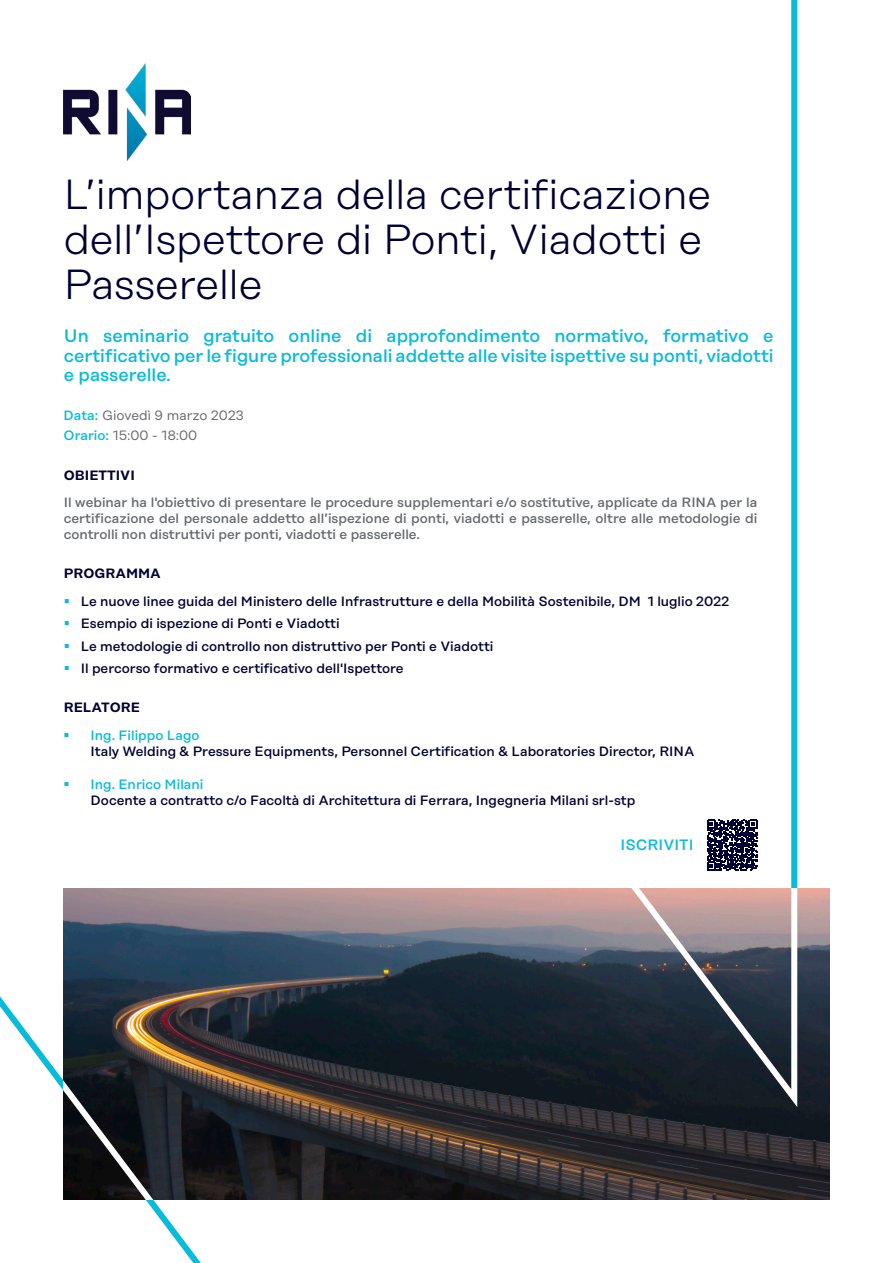
<style>
.page{position:relative;width:893px;height:1263px;background:#fff}
.page>*{position:absolute;margin:0;border:0;box-sizing:border-box;transform-origin:0 0}
.t1{font:300 42px/45px "Rational Display";color:#000032}
.Testo_Grigio{font:500 18px/19.5px "Rational Display";color:#07bbda;text-align:justify}
.t2{font:500 15px "Rational Display";color:#07bbda}
.Testo_Grigio-2{font:500 13.5px "Rational Display";color:#000032}
.Testo_Grigio-3{font:500 13.5px/16.2px "Rational Display";color:#66696d;text-align:justify}
.Testo_Grigio-4{font:13.5px "Rational Display";color:#66696d}
.t3{font:500 13.5px "Rational Display";color:#07bbda}
.Testo_Grigio-5{font:600 13.5px "Rational Display";color:#000032}
.s1{font-weight:500;color:#07bbda}
</style>
<div class="page">
<svg style="left:0;top:889px;width:290px;height:374px"></svg>
<img style="left:200px;top:889px;width:629px;height:310px">
<svg style="left:778px;top:0;width:22px;height:889px"></svg>
<svg style="left:64px;top:888px;width:136px;height:311px;background:#3a3d43"></svg>
<svg style="left:518px;top:889px;width:282px;height:227px;background:#4d4e56"></svg>
<img style="left:64px;top:64px;width:126px;height:97px">
<svg style="left:707px;top:820px;width:50px;height:50px"></svg>
<p class="t1" style="left:64px;top:172px;width:649px">L’importanza della certificazione dell’Ispettore di Ponti, Viadotti e<br>Passerelle</p>
<p class="Testo_Grigio" style="left:64px;top:326px;width:711px">Un seminario gratuito online di approfondimento normativo, formativo e certificativo per le figure professionali addette alle visite ispettive su ponti, viadotti e passerelle.</p>
<p class="Testo_Grigio-4" style="left:64px;top:408px;width:182px"><span class="s1">Data:</span> Giovedì 9 marzo 2023</p>
<p class="Testo_Grigio-4" style="left:64px;top:427px;width:135px"><span class="s1">Orario:</span> 15:00 - 18:00</p>
<p class="Testo_Grigio-5" style="left:64px;top:467px;width:73px">OBIETTIVI</p>
<p class="Testo_Grigio-3" style="left:64px;top:494px;width:695px">Il webinar ha l'obiettivo di presentare le procedure supplementari e/o sostitutive, applicate da RINA per la certificazione del personale addetto all’ispezione di ponti, viadotti e passerelle, oltre alle metodologie di controlli non distruttivi per ponti, viadotti e passerelle.</p>
<p class="Testo_Grigio-5" style="left:64px;top:566px;width:99px">PROGRAMMA</p>
<p class="Testo_Grigio-2" style="left:81px;top:593px;width:650px">Le nuove linee guida del Ministero delle Infrastrutture e della Mobilità Sostenibile, DM 1 luglio 2022</p>
<p class="Testo_Grigio-2" style="left:81px;top:616px;width:260px">Esempio di ispezione di Ponti e Viadotti</p>
<p class="Testo_Grigio-2" style="left:81px;top:638px;width:414px">Le metodologie di controllo non distruttivo per Ponti e Viadotti</p>
<p class="Testo_Grigio-2" style="left:81px;top:661px;width:324px">Il percorso formativo e certificativo dell'Ispettore</p>
<p class="Testo_Grigio-5" style="left:64px;top:700px;width:78px">RELATORE</p>
<p class="t3" style="left:91px;top:727px;width:110px">Ing. Filippo Lago</p>
<p class="Testo_Grigio-2" style="left:91px;top:743px;width:605px">Italy Welding &amp; Pressure Equipments, Personnel Certification &amp; Laboratories Director, RINA</p>
<p class="t3" style="left:91px;top:776px;width:114px">Ing. Enrico Milani</p>
<p class="Testo_Grigio-2" style="left:91px;top:792px;width:546px">Docente a contratto c/o Facoltà di Architettura di Ferrara, Ingegneria Milani srl-stp</p>
<p class="t2" style="left:621px;top:836px;width:74px">ISCRIVITI</p>
</div>
